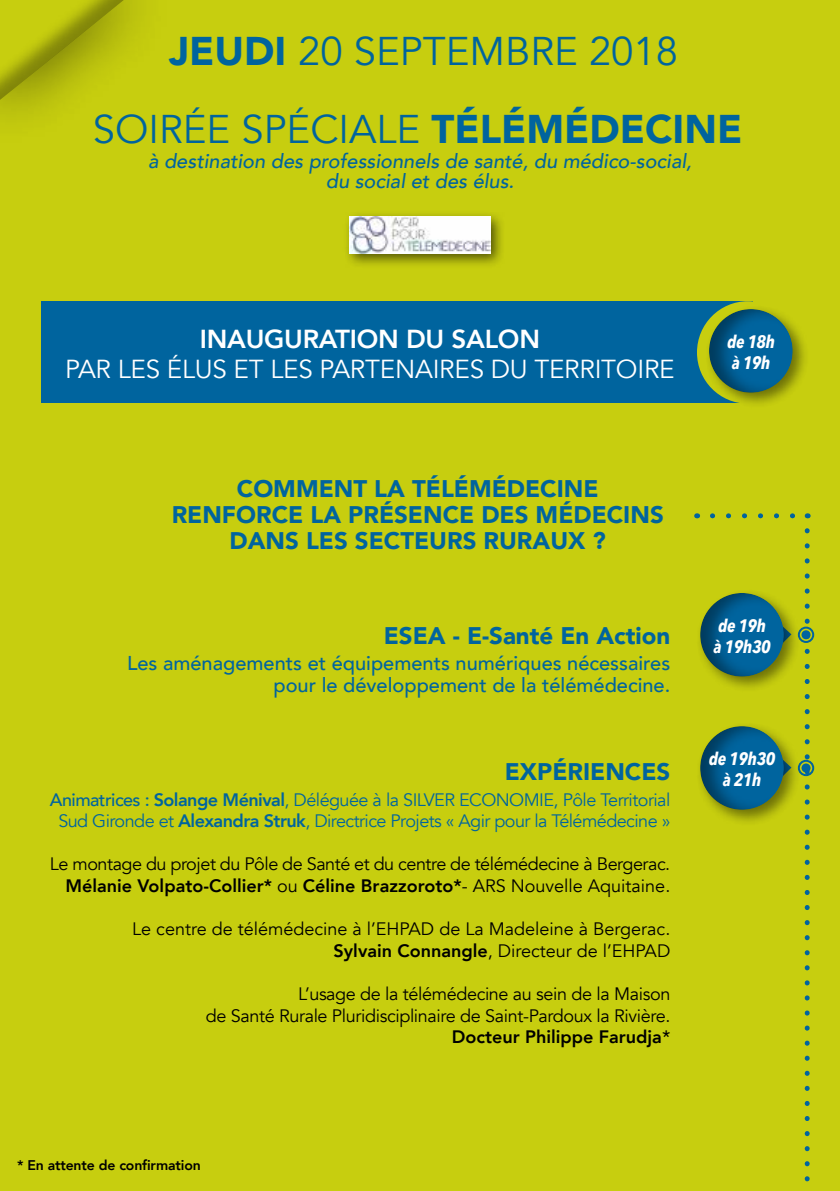
<style>
.page{position:relative;width:840px;height:1191px;background:#fff}
.page>*{position:absolute;margin:0;border:0;box-sizing:border-box;transform-origin:0 0}
.t1{font:40px "Avenir";color:#00649e}
.t2{font:26px "Avenir";letter-spacing:-.01em;color:#fff}
.t3{font:800 26px "Avenir";letter-spacing:-.01em;color:#fff}
.t4{font:900 24px/26px "Avenir";color:#00649e;text-align:center}
.t5{font:500 20px/22px "Avenir";color:#00649e;text-align:right}
.t6{font:italic 500 20px/20px "Avenir";color:#00649e;text-align:center}
.t7{font:18px/21.6px "Avenir";letter-spacing:-.02em;color:#000;text-align:right}
.t8{font:18px/21.6px "Avenir";letter-spacing:-.03em;color:#00649e;text-align:center}
.t9{font:18px/21.6px "Avenir";color:#000;text-align:right}
.t10{font:italic 700 18px/21.6px "Avenir Next Condensed";letter-spacing:-.015em;color:#fff}
.t11{font:800 14px "Avenir";letter-spacing:-.01em;color:#000}
.s1{font-weight:900}
.s2{font-weight:500}
.s3{font-weight:800}
</style>
<div class="page">
<div style="left:0;top:0;width:839px;height:1191px;background:#c7ce0f"></div>
<div style="left:342px;top:210px;width:162px;height:58px;background:#000;opacity:.6"></div>
<img style="left:349px;top:217px;width:141px;height:37px">
<svg style="left:839px;top:0;width:1px;height:100px"></svg>
<svg style="left:712px;top:513px;width:83px;height:5px"></svg>
<svg style="left:804px;top:531px;width:5px;height:651px"></svg>
<div style="left:797px;top:626px;width:16px;height:17px;border:2px solid #00649e;border-radius:50%"></div>
<div style="left:801px;top:630px;width:9px;height:9px;background:#00649e;border-radius:50%"></div>
<div style="left:694px;top:587px;width:105px;height:106px;background:#000;opacity:.45"></div>
<div style="left:699px;top:590px;width:88px;height:88px;background:#000;opacity:.4"></div>
<div style="left:797px;top:760px;width:16px;height:16px;border:2px solid #00649e;border-radius:50%"></div>
<div style="left:801px;top:763px;width:9px;height:9px;background:#00649e;border-radius:50%"></div>
<div style="left:694px;top:721px;width:105px;height:105px;background:#000;opacity:.45"></div>
<div style="left:699px;top:723px;width:88px;height:88px;background:#000;opacity:.4"></div>
<div style="left:41px;top:301px;width:711px;height:102px;background:#00649e"></div>
<svg style="left:696px;top:301px;width:102px;height:102px"></svg>
<div style="left:703px;top:304px;width:105px;height:105px;background:#000;opacity:.45"></div>
<div style="left:708px;top:306px;width:87px;height:88px;background:#000;opacity:.4"></div>
<div style="left:0;top:0;width:144px;height:109px;background:#000;opacity:.35"></div>
<h1 class="t1" style="left:169px;top:27px;width:510px"><span class="s1">JEUDI</span> 20 SEPTEMBRE 2018</h1>
<h1 class="t1" style="left:93px;top:105px;width:650px">SOIRÉE SPÉCIALE <span class="s1">TÉLÉMÉDECINE</span></h1>
<p class="t6" style="left:148px;top:152px;width:545px">à destination des professionnels de santé, du médico-social, du social et des élus.</p>
<h2 class="t3" style="left:200px;top:318px;width:341px">INAUGURATION DU SALON</h2>
<h2 class="t2" style="left:65px;top:353px;width:610px">PAR LES ÉLUS ET LES PARTENAIRES DU TERRITOIRE</h2>
<p class="t10" style="left:726px;top:330px;width:49px">de 18h à 19h</p>
<h3 class="t4" style="left:172px;top:475px;width:493px">COMMENT LA TÉLÉMÉDECINE<br>RENFORCE LA PRÉSENCE DES MÉDECINS<br>DANS LES SECTEURS RURAUX ?</h3>
<h3 class="t4" style="left:383px;top:622px;width:288px">ESEA - E-Santé En Action</h3>
<p class="t5" style="left:127px;top:651px;width:544px">Les aménagements et équipements numériques nécessaires pour le développement de la télémédecine.</p>
<h3 class="t4" style="left:504px;top:758px;width:167px">EXPÉRIENCES</h3>
<p class="t8" style="left:50px;top:789px;width:621px"><span class="s2">Animatrices :</span> <span class="s3">Solange Ménival</span>, Déléguée à la SILVER ECONOMIE, Pôle Territorial<br>Sud Gironde et <span class="s3">Alexandra Struk</span>, Directrice Projets « Agir pour la Télémédecine »</p>
<p class="t7" style="left:50px;top:853px;width:621px">Le montage du projet du Pôle de Santé et du centre de télémédecine à Bergerac.<br><span class="s3">Mélanie Volpato-Collier*</span> ou <span class="s3">Céline Brazzoroto*</span>- ARS Nouvelle Aquitaine.</p>
<p class="t9" style="left:132px;top:918px;width:539px">Le centre de télémédecine à l’EHPAD de La Madeleine à Bergerac.<br><span class="s3">Sylvain Connangle</span>, Directeur de l’EHPAD</p>
<p class="t7" style="left:206px;top:983px;width:465px">L’usage de la télémédecine au sein de la Maison<br>de Santé Rurale Pluridisciplinaire de Saint-Pardoux la Rivière.<br><span class="s3">Docteur Philippe Farudja</span><span class="s2">*</span></p>
<p class="t10" style="left:713px;top:614px;width:58px">de 19h à 19h30</p>
<p class="t10" style="left:708px;top:747px;width:68px;text-align:center">de 19h30 à 21h</p>
<p class="t11" style="left:17px;top:1154px;width:185px">* En attente de confirmation</p>
</div>
